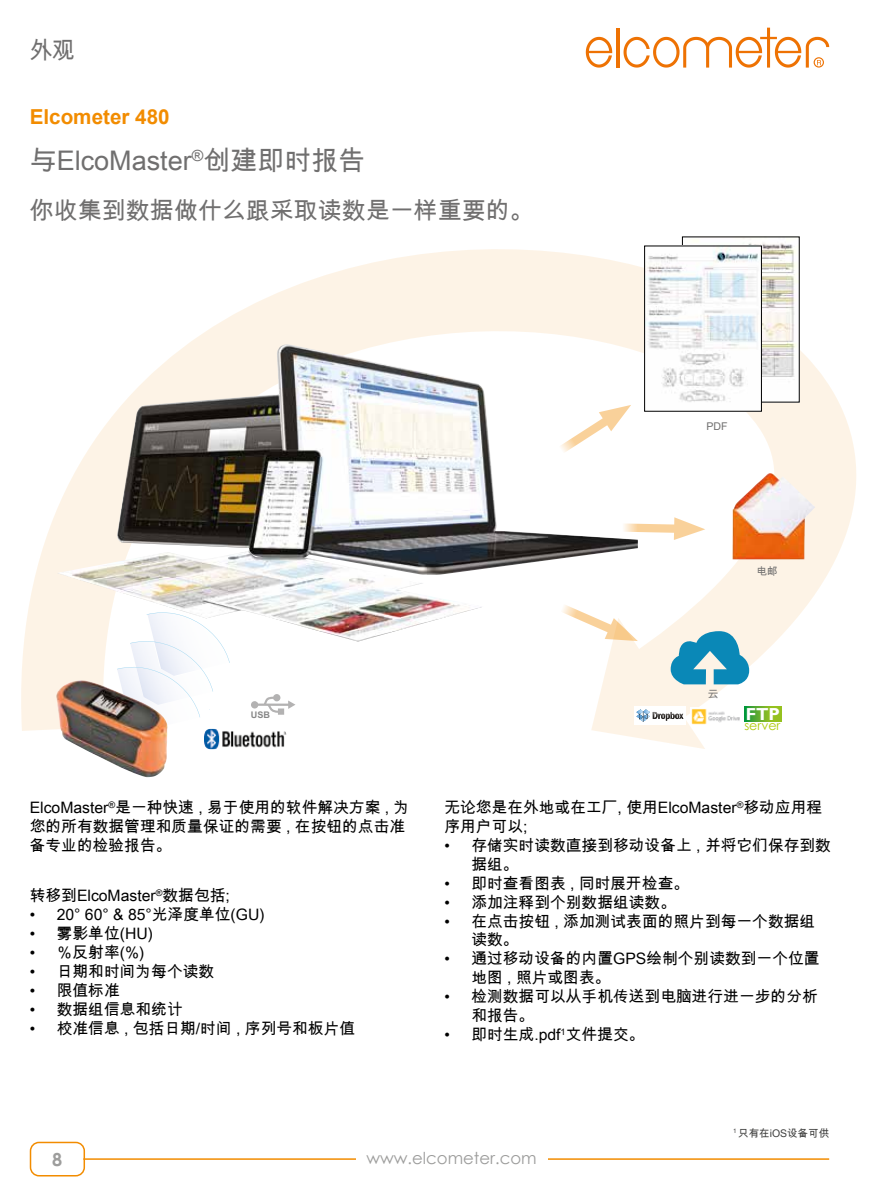
<style>
.page{position:relative;width:893px;height:1191px;background:#fff}
.page>*{position:absolute;margin:0;border:0;box-sizing:border-box;transform-origin:0 0}
.t1{font:27px "Arial Unicode MS";color:#706f6f}
.t2{font:24px "Arial Unicode MS";color:#706f6f}
.t3{font:24px "Arial Unicode MS";color:#706f6f;scale:.95 1}
.t4{font:700 20.7px "Arial";color:#f28c00}
.t5{font:700 18px "Century Gothic";color:#9d9d9c}
.t6{font:700 17.4px "Gill Sans";color:#fff}
.t7{font:16.5px "Century Gothic";color:#9d9d9c}
.t8{font:15.75px/18.9px "Arial Unicode MS";color:#000}
.t9{font:12.75px "Century Gothic";color:#afca0b}
.t10{font:10.65px "Arial Unicode MS";color:#706f6f}
.t11{font:10.65px "Arial";color:#706f6f}
.t12{font:10.5px "Arial Unicode MS";color:#3c3c3b}
.t13{font:700 9.15px "Arial";color:#878787}
</style>
<div class="page">
<hr style="left:616px;top:28px;width:3px;height:40px;background:#ee7203">
<svg style="left:586px;top:37px;width:26px;height:31px"></svg>
<svg style="left:623px;top:28px;width:206px;height:40px"></svg>
<div style="left:30px;top:1141px;width:55px;height:35px;border:2px solid #f28c00;border-radius:9px"></div>
<hr style="left:83px;top:1158px;width:746px;height:1px;background:#f28c00">
<div style="left:356px;top:1139px;width:192px;height:32px;background:#fff"></div>
<svg style="left:21px;top:248px;width:835px;height:502px"></svg>
<svg style="left:638px;top:517px;width:67px;height:23px"></svg>
<svg style="left:749px;top:706px;width:32px;height:16px"></svg>
<img style="left:204px;top:729px;width:82px;height:20px">
<svg style="left:251px;top:694px;width:44px;height:20px"></svg>
<img style="left:57px;top:344px;width:581px;height:297px">
<img style="left:168px;top:717px;width:32px;height:13px">
<svg style="left:117px;top:609px;width:113px;height:108px"></svg>
<img style="left:56px;top:680px;width:112px;height:97px">
<img style="left:732px;top:473px;width:83px;height:86px">
<img style="left:684px;top:240px;width:113px;height:160px">
<img style="left:646px;top:248px;width:113px;height:161px">
<svg style="left:544px;top:591px;width:205px;height:158px"></svg>
<h2 class="t3" style="left:30px;top:33px;width:49px">外观</h2>
<h3 class="t4" style="left:30px;top:103px;width:141px">Elcometer 480</h3>
<h1 class="t1" style="left:30px;top:141px;width:337px">与ElcoMaster<sup>®</sup>创建即时报告</h1>
<h2 class="t2" style="left:30px;top:193px;width:505px">你收集到数据做什么跟采取读数是一样重要的。</h2>
<p class="t13" style="left:251px;top:708px;width:21px">USB</p>
<p class="t11" style="left:706px;top:419px;width:23px">PDF</p>
<p class="t10" style="left:757px;top:564px;width:23px">电邮</p>
<p class="t10" style="left:708px;top:686px;width:12px">云</p>
<p class="t6" style="left:746px;top:704px;width:36px">FTP</p>
<p class="t9" style="left:744px;top:716px;width:38px">server</p>
<p class="t8" style="left:30px;top:797px;width:381px">ElcoMaster<sup>®</sup>是一种快速 , 易于使用的软件解决方案 , 为您的所有数据管理和质量保证的需要 , 在按钮的点击准备专业的检验报告。</p>
<p class="t8" style="left:30px;top:886px;width:202px">转移到ElcoMaster<sup>®</sup>数据包括;</p>
<p class="t8" style="left:30px;top:905px;width:236px">• 20° 60° &amp; 85°光泽度单位(GU)</p>
<p class="t8" style="left:30px;top:924px;width:125px">• 雾影单位(HU)</p>
<p class="t8" style="left:30px;top:942px;width:116px">• ％反射率(%)</p>
<p class="t8" style="left:30px;top:961px;width:186px">• 日期和时间为每个读数</p>
<p class="t8" style="left:30px;top:980px;width:91px">• 限值标准</p>
<p class="t8" style="left:30px;top:999px;width:154px">• 数据组信息和统计</p>
<p class="t8" style="left:30px;top:1018px;width:327px">• 校准信息 , 包括日期/时间 , 序列号和板片值</p>
<p class="t8" style="left:444px;top:797px;width:379px">无论您是在外地或在工厂, 使用ElcoMaster<sup>®</sup>移动应用程序用户可以;</p>
<p class="t8" style="left:471px;top:835px;width:361px;text-indent:-27px">• 存储实时读数直接到移动设备上 , 并将它们保存到数据组。</p>
<p class="t8" style="left:444px;top:873px;width:246px">• 即时查看图表 , 同时展开检查。</p>
<p class="t8" style="left:444px;top:892px;width:233px">• 添加注释到个别数据组读数。</p>
<p class="t8" style="left:471px;top:911px;width:345px;text-indent:-27px">• 在点击按钮 , 添加测试表面的照片到每一个数据组读数。</p>
<p class="t8" style="left:471px;top:949px;width:350px;text-indent:-27px">• 通过移动设备的内置GPS绘制个别读数到一个位置地图 , 照片或图表。</p>
<p class="t8" style="left:471px;top:986px;width:348px;text-indent:-27px">• 检测数据可以从手机传送到电脑进行进一步的分析和报告。</p>
<p class="t8" style="left:444px;top:1024px;width:202px">• 即时生成.pdf<sup>1</sup>文件提交。</p>
<p class="t12" style="left:733px;top:1125px;width:98px"><sup>1</sup> 只有在iOS设备可供</p>
<p class="t5" style="left:52px;top:1145px;width:12px">8</p>
<p class="t7" style="left:366px;top:1146px;width:172px">www.elcometer.com</p>
</div>
